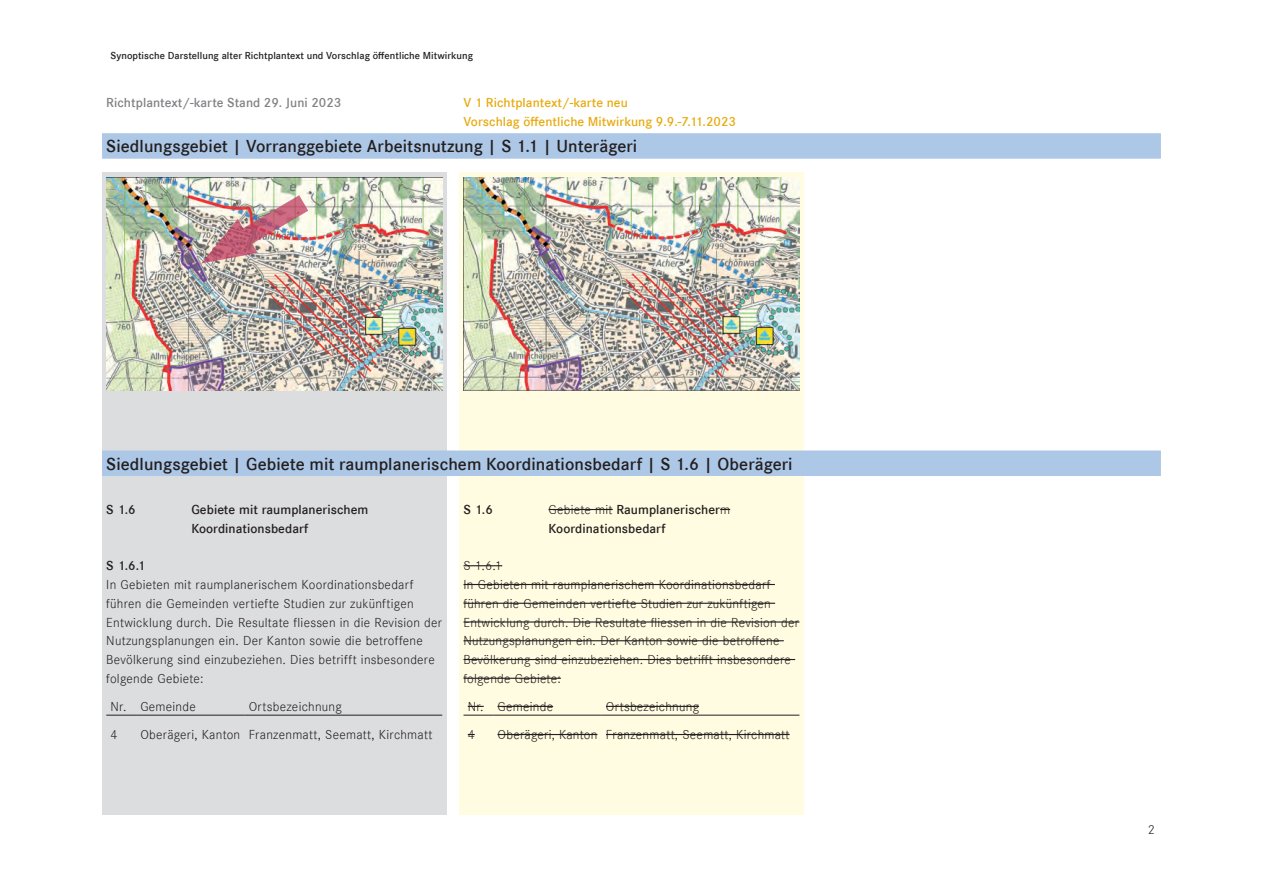
<style>
.page{position:relative;width:1263px;height:893px;background:#fff}
.page>*{position:absolute;margin:0;border:0;box-sizing:border-box;transform-origin:0 0}
.t1{font:600 18px "Corporate S";letter-spacing:.005em;color:#231f20}
.t2{font:13.5px/18.8px "Corporate S Ligh";letter-spacing:.02em;color:#231f20}
.t3{font:600 13.5px/18.8px "Corporate S";letter-spacing:.005em;color:#231f20}
.t4{font:600 13.5px/18.8px "Corporate S";letter-spacing:.005em;color:#e8ab10}
.t5{font:600 13.5px "Corporate S";letter-spacing:.005em;color:#808285}
.t6{font:600 10.5px "Corporate S";letter-spacing:.005em;color:#231f20}
.s1{font-family:"Corporate S Ligh";font-weight:400}
</style>
<div class="page">
<div style="left:102px;top:172px;width:344px;height:642px;background:#dcdddf"></div>
<div style="left:459px;top:172px;width:345px;height:642px;background:#fffce1"></div>
<img style="left:106px;top:178px;width:336px;height:213px">
<hr style="left:106px;top:715px;width:30px;height:1px;background:#231f20">
<hr style="left:136px;top:715px;width:108px;height:1px;background:#231f20">
<hr style="left:244px;top:715px;width:198px;height:1px;background:#231f20">
<img style="left:201px;top:181px;width:111px;height:91px">
<hr style="left:549px;top:509px;width:64px;height:1px;background:#231f20">
<hr style="left:463px;top:565px;width:39px;height:1px;background:#231f20">
<hr style="left:463px;top:584px;width:312px;height:1px;background:#231f20">
<hr style="left:463px;top:603px;width:312px;height:1px;background:#231f20">
<hr style="left:463px;top:621px;width:336px;height:2px;background:#231f20">
<hr style="left:463px;top:640px;width:321px;height:1px;background:#231f20">
<hr style="left:463px;top:659px;width:332px;height:1px;background:#231f20">
<hr style="left:463px;top:678px;width:98px;height:1px;background:#231f20">
<hr style="left:463px;top:715px;width:30px;height:1px;background:#231f20">
<hr style="left:493px;top:715px;width:109px;height:1px;background:#231f20">
<hr style="left:602px;top:715px;width:197px;height:1px;background:#231f20">
<svg style="left:468px;top:706px;width:16px;height:1px"></svg>
<hr style="left:497px;top:706px;width:56px;height:1px;background:#231f20">
<hr style="left:606px;top:706px;width:93px;height:1px;background:#231f20">
<hr style="left:497px;top:734px;width:100px;height:1px;background:#231f20">
<hr style="left:606px;top:734px;width:184px;height:1px;background:#231f20">
<img style="left:463px;top:178px;width:336px;height:213px">
<div style="left:102px;top:133px;width:1059px;height:26px;background:#adc7e7"></div>
<div style="left:102px;top:450px;width:1059px;height:26px;background:#adc7e7"></div>
<p class="t6" style="left:111px;top:49px;width:364px">Synoptische Darstellung alter Richtplantext und Vorschlag öffentliche Mitwirkung</p>
<p class="t5" style="left:106px;top:95px;width:237px">Richtplantext/-karte Stand 29. Juni 2023</p>
<p class="t4" style="left:463px;top:93px;width:274px">V 1 Richtplantext/-karte neu<br>Vorschlag öffentliche Mitwirkung 9.9.-7.11.2023</p>
<h1 class="t1" style="left:106px;top:136px;width:532px">Siedlungsgebiet | Vorranggebiete Arbeitsnutzung | S 1.1 | Unterägeri</h1>
<h1 class="t1" style="left:106px;top:453px;width:688px">Siedlungsgebiet | Gebiete mit raumplanerischem Koordinationsbedarf | S 1.6 | Oberägeri</h1>
<p class="t3" style="left:106px;top:500px;width:31px">S 1.6</p>
<p class="t3" style="left:191px;top:500px;width:179px">Gebiete mit raumplanerischem<br>Koordinationsbedarf</p>
<p class="t3" style="left:106px;top:557px;width:40px">S 1.6.1</p>
<p class="t2" style="left:106px;top:575px;width:337px">In Gebieten mit raumplanerischem Koordinationsbedarf führen die Gemeinden vertiefte Studien zur zukünftigen Entwicklung durch. Die Resultate fliessen in die Revision der Nutzungsplanungen ein. Der Kanton sowie die betroffene Bevölkerung sind einzubeziehen. Dies betrifft insbesondere folgende Gebiete:</p>
<p class="t2" style="left:111px;top:697px;width:87px">Nr. Gemeinde</p>
<p class="t2" style="left:249px;top:697px;width:95px">Ortsbezeichnung</p>
<p class="t2" style="left:111px;top:725px;width:9px">4</p>
<p class="t2" style="left:140px;top:725px;width:294px">Oberägeri, Kanton Franzenmatt, Seematt, Kirchmatt</p>
<p class="t3" style="left:463px;top:500px;width:31px">S 1.6</p>
<p class="t3" style="left:549px;top:500px;width:183px"><span class="s1">Gebiete mit</span> Raumplanerischer<span class="s1">m<br></span>Koordinationsbedarf</p>
<p class="t2" style="left:463px;top:556px;width:337px">S 1.6.1<br>In Gebieten mit raumplanerischem Koordinationsbedarf führen die Gemeinden vertiefte Studien zur zukünftigen Entwicklung durch. Die Resultate fliessen in die Revision der Nutzungsplanungen ein. Der Kanton sowie die betroffene Bevölkerung sind einzubeziehen. Dies betrifft insbesondere folgende Gebiete:</p>
<p class="t2" style="left:468px;top:697px;width:87px">Nr. Gemeinde</p>
<p class="t2" style="left:606px;top:697px;width:95px">Ortsbezeichnung</p>
<p class="t2" style="left:468px;top:725px;width:9px">4</p>
<p class="t2" style="left:497px;top:725px;width:294px">Oberägeri, Kanton Franzenmatt, Seematt, Kirchmatt</p>
<p class="t2" style="left:1148px;top:820px;width:9px">2</p>
</div>
